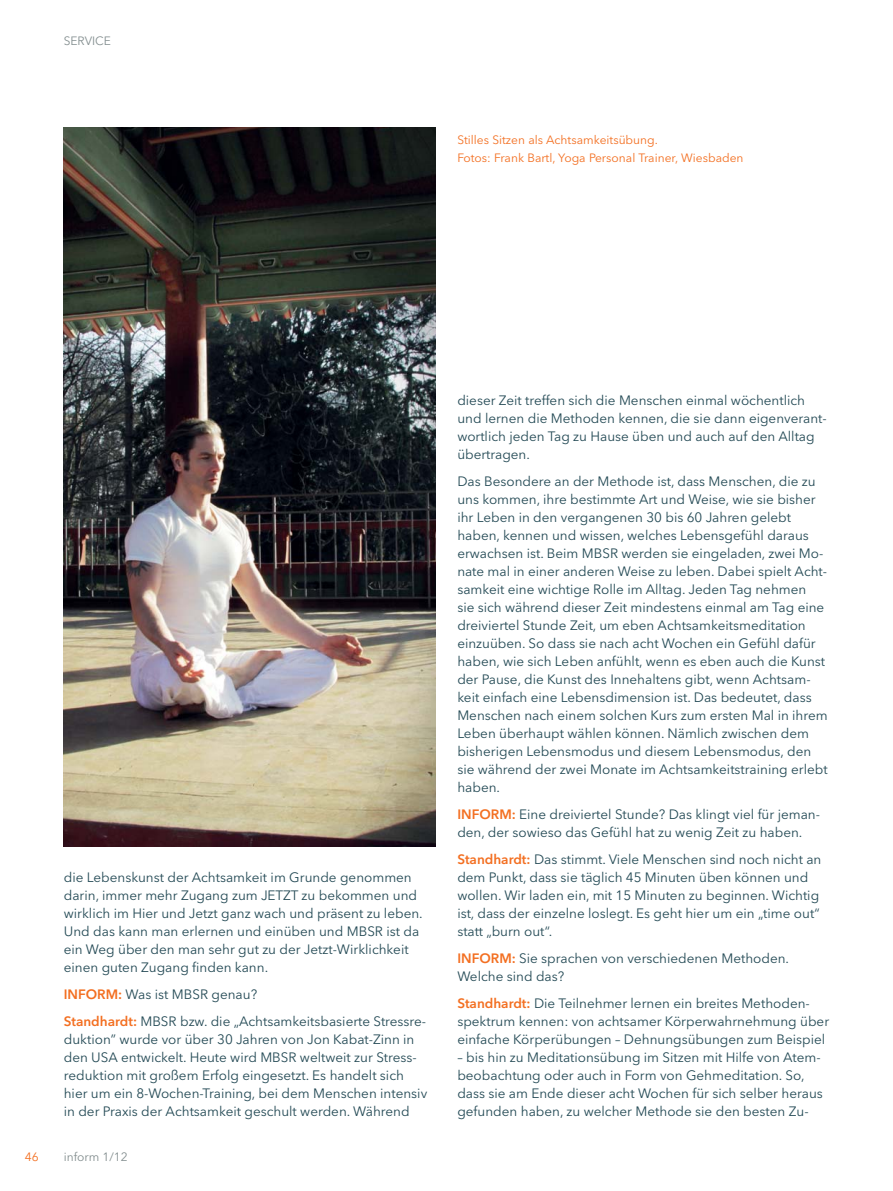
<style>
.page{position:relative;width:893px;height:1191px;background:#fff}
.page>*{position:absolute;margin:0;border:0;box-sizing:border-box;transform-origin:0 0}
.t1{font:13.5px/18px "Avenir Next LT Pro";color:#244a55}
.t2{font:12px/18px "Avenir Next LT Pro";color:#f36f21}
.t3{font:12px "Avenir Next LT Pro";color:#838e8f}
.s1{font-weight:600;color:#f36f21}
</style>
<div class="page">
<img style="left:64px;top:128px;width:372px;height:718px">
<p class="t3" style="left:64px;top:36px;width:49px">SERVICE</p>
<p class="t2" style="left:457px;top:132px;width:288px">Stilles Sitzen als Achtsamkeitsübung.<br>Fotos: Frank Bartl, Yoga Personal Trainer, Wiesbaden</p>
<p class="t1" style="left:64px;top:870px;width:360px">die Lebenskunst der Achtsamkeit im Grunde genommen darin, immer mehr Zugang zum JETZT zu bekommen und wirklich im Hier und Jetzt ganz wach und präsent zu leben.<br>Und das kann man erlernen und einüben und MBSR ist da ein Weg über den man sehr gut zu der Jetzt-Wirklichkeit einen guten Zugang finden kann.</p>
<p class="t1" style="left:64px;top:982px;width:364px;line-height:27px"><span class="s1">INFORM:</span> Was ist MBSR genau?<br><span class="s1">Standhardt:</span> MBSR bzw. die „Achtsamkeitsbasierte Stressre-</p>
<p class="t1" style="left:64px;top:1032px;width:365px">duktion” wurde vor über 30 Jahren von Jon Kabat-Zinn in den USA entwickelt. Heute wird MBSR weltweit zur Stress&shy;reduktion mit großem Erfolg eingesetzt. Es handelt sich hier um ein 8-Wochen-Training, bei dem Menschen intensiv in der Praxis der Achtsamkeit geschult werden. Während</p>
<p class="t2" style="left:25px;top:1149px;width:15px">46</p>
<p class="t3" style="left:64px;top:1152px;width:66px">inform 1/12</p>
<p class="t1" style="left:457px;top:393px;width:371px">dieser Zeit treffen sich die Menschen einmal wöchentlich und lernen die Methoden kennen, die sie dann eigenverant&shy;wortlich jeden Tag zu Hause üben und auch auf den Alltag übertragen.</p>
<p class="t1" style="left:457px;top:474px;width:372px">Das Besondere an der Methode ist, dass Menschen, die zu uns kommen, ihre bestimmte Art und Weise, wie sie bisher ihr Leben in den vergangenen 30 bis 60 Jahren gelebt haben, kennen und wissen, welches Lebensgefühl daraus erwachsen ist. Beim MBSR werden sie eingeladen, zwei Mo&shy;nate mal in einer anderen Weise zu leben. Dabei spielt Acht&shy;samkeit eine wichtige Rolle im Alltag. Jeden Tag nehmen<br>sie sich während dieser Zeit mindestens einmal am Tag eine dreiviertel Stunde Zeit, um eben Achtsamkeitsmeditation einzuüben. So dass sie nach acht Wochen ein Gefühl dafür haben, wie sich Leben anfühlt, wenn es eben auch die Kunst der Pause, die Kunst des Innehaltens gibt, wenn Achtsam&shy;keit einfach eine Lebensdimension ist. Das bedeutet, dass Menschen nach einem solchen Kurs zum ersten Mal in ihrem Leben überhaupt wählen können. Nämlich zwischen dem bisherigen Lebensmodus und diesem Lebens modus, den sie während der zwei Monate im Achtsamkeitstraining erlebt haben.</p>
<p class="t1" style="left:457px;top:807px;width:364px"><span class="s1">INFORM:</span> Eine dreiviertel Stunde? Das klingt viel für jeman&shy;den, der sowieso das Gefühl hat zu wenig Zeit zu haben.</p>
<p class="t1" style="left:457px;top:852px;width:366px"><span class="s1">Standhardt:</span> Das stimmt. Viele Menschen sind noch nicht an dem Punkt, dass sie täglich 45 Minuten üben können und wollen. Wir laden ein, mit 15 Minuten zu beginnen. Wichtig ist, dass der einzelne loslegt. Es geht hier um ein „time out“ statt „burn out“.</p>
<p class="t1" style="left:457px;top:951px;width:333px"><span class="s1">INFORM:</span> Sie sprachen von verschiedenen Methoden.<br>Welche sind das?</p>
<p class="t1" style="left:457px;top:996px;width:373px"><span class="s1">Standhardt:</span> Die Teilnehmer lernen ein breites Methoden&shy;spektrum kennen: von achtsamer Körperwahrnehmung über einfache Körperübungen – Dehnungsübungen zum Beispiel</p>
<p class="t1" style="left:457px;top:1049px;width:367px">– bis hin zu Meditationsübung im Sitzen mit Hilfe von Atem&shy;beobachtung oder auch in Form von Gehmeditation. So, dass sie am Ende dieser acht Wochen für sich selber heraus gefunden haben, zu welcher Methode sie den besten Zu-</p>
</div>
